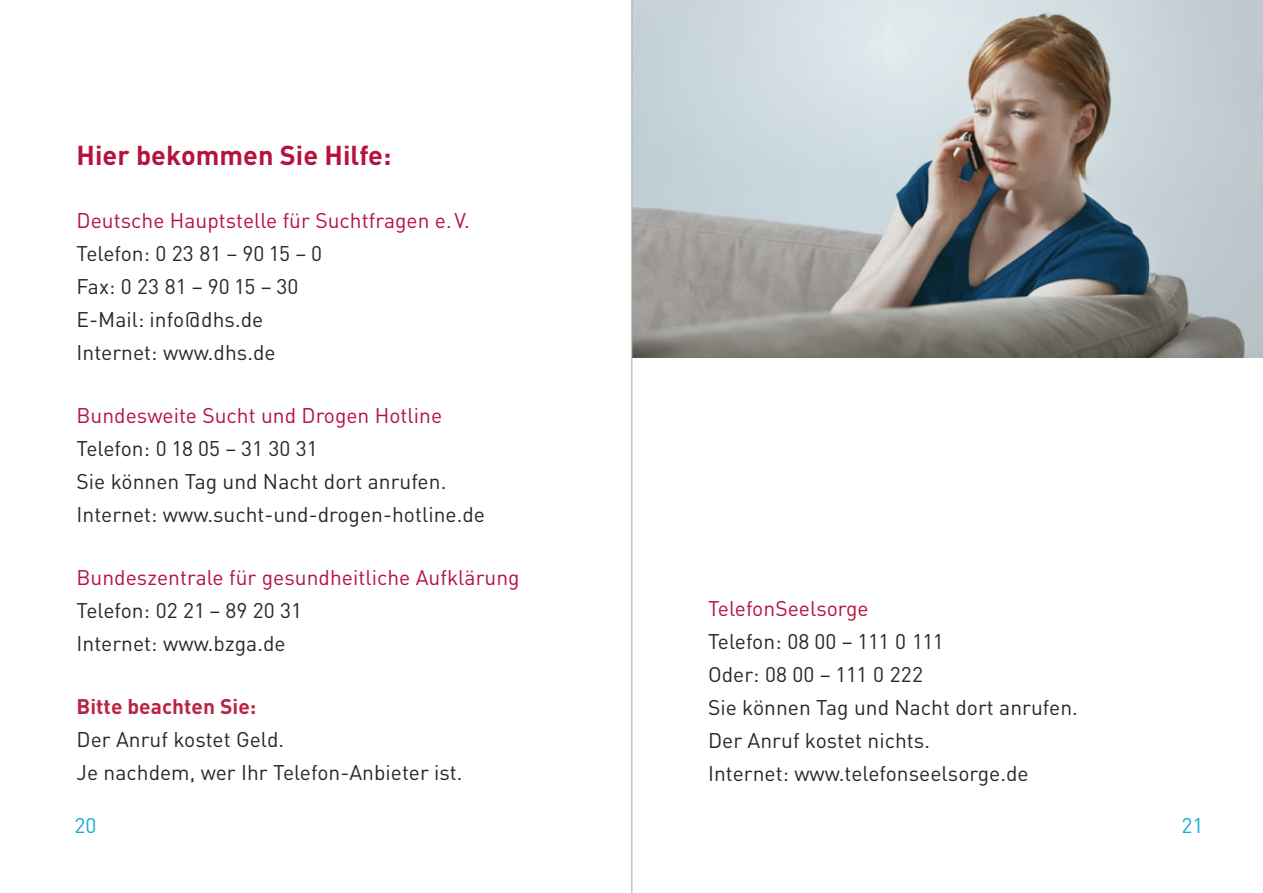
<style>
.page{position:relative;width:1263px;height:893px;background:#fff}
.page>*{position:absolute;margin:0;border:0;box-sizing:border-box;transform-origin:0 0}
.t1{font:700 27px "FFDIN";color:#b6123e}
.t2{font:21px/33px "FFDIN";color:#282827}
.t3{font:21px "FFDIN";color:#b6123e}
.t4{font:700 21px "FFDIN";color:#b92445}
.t5{font:21px "FFDIN";color:#16add5}
</style>
<div class="page">
<img style="left:632px;top:0;width:631px;height:357px">
<hr style="left:631px;top:0;width:1px;height:893px;background:#a4aaa0">
<p class="t1" style="left:77px;top:138px;width:316px">Hier bekommen Sie Hilfe:</p>
<p class="t3" style="left:77px;top:208px;width:395px">Deutsche Hauptstelle für Suchtfragen e.V.</p>
<p class="t2" style="left:77px;top:237px;width:247px">Telefon: 0 23 81 – 90 15 – 0<br>Fax: 0 23 81 – 90 15 – 30<br>E-Mail: info@dhs.de<br>Internet: www.dhs.de</p>
<p class="t3" style="left:77px;top:403px;width:367px">Bundesweite Sucht und Drogen Hotline</p>
<p class="t2" style="left:77px;top:432px;width:410px">Telefon: 0 18 05 – 31 30 31<br>Sie können Tag und Nacht dort anrufen.<br>Internet: www.sucht-und-drogen-hotline.de</p>
<p class="t3" style="left:77px;top:565px;width:445px">Bundeszentrale für gesundheitliche Aufklärung</p>
<p class="t2" style="left:77px;top:594px;width:227px">Telefon: 02 21 – 89 20 31<br>Internet: www.bzga.de</p>
<p class="t4" style="left:77px;top:693px;width:181px">Bitte beachten Sie:</p>
<p class="t2" style="left:77px;top:723px;width:387px">Der Anruf kostet Geld.<br>Je nachdem, wer Ihr Telefon-Anbieter ist.</p>
<p class="t3" style="left:708px;top:595px;width:162px">TelefonSeelsorge</p>
<p class="t2" style="left:708px;top:624px;width:371px">Telefon: 08 00 – 111 0 111<br>Oder: 08 00 – 111 0 222<br>Sie können Tag und Nacht dort anrufen.<br>Der Anruf kostet nichts.<br>Internet: www.telefonseelsorge.de</p>
<p class="t5" style="left:74px;top:813px;width:23px">20</p>
<p class="t5" style="left:1181px;top:813px;width:23px">21</p>
</div>
